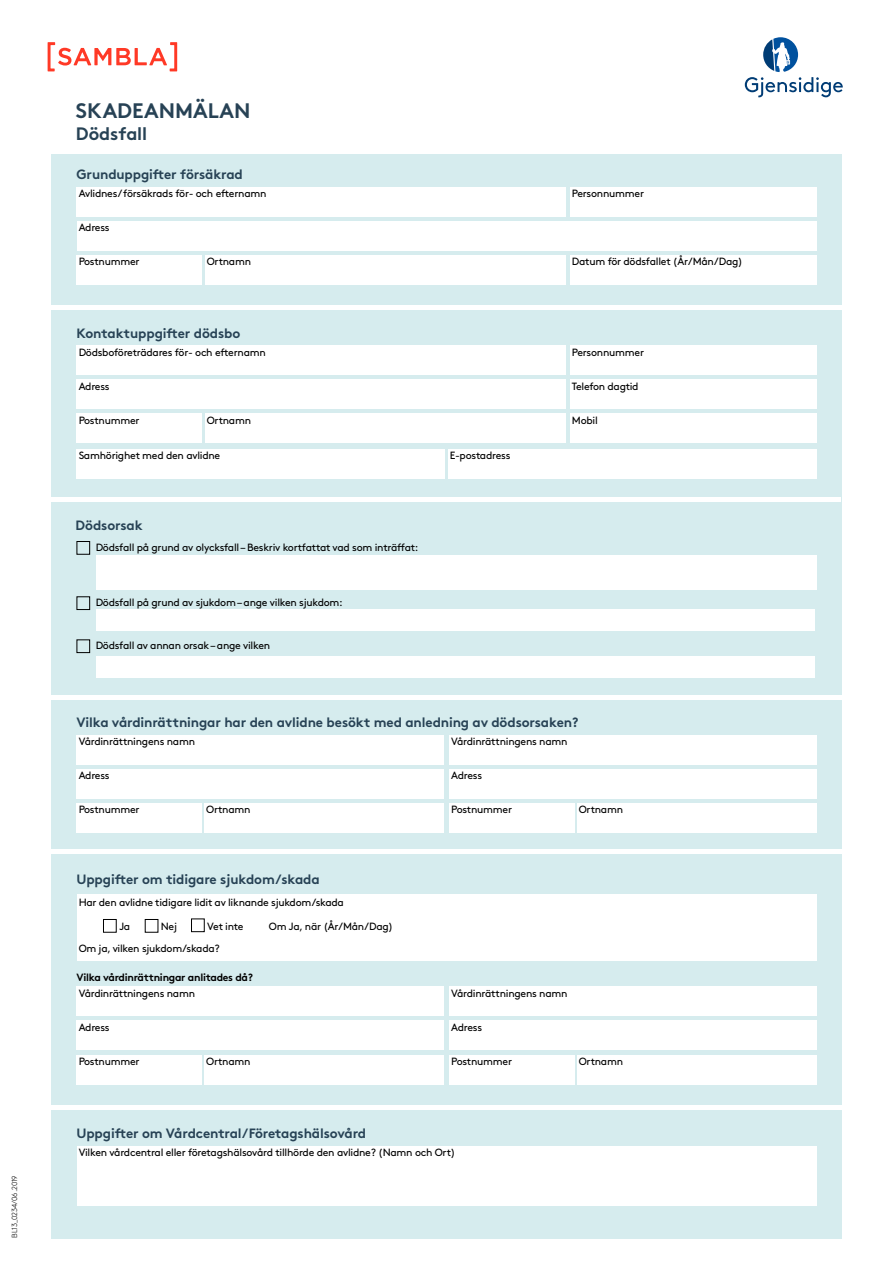
<style>
.page{position:relative;width:893px;height:1263px;background:#fff}
.page>*{position:absolute;margin:0;border:0;box-sizing:border-box;transform-origin:0 0}
.t1{font:21px "Gjen Brown OT Bold Alt";color:#274255}
.t2{font:700 18px "Gjen Brown OT";letter-spacing:-.005em;color:#274255}
.t3{font:13.5px "Gjen Brown OT Bold Alt";letter-spacing:-.01em;color:#274255}
.t4{font:10.5px "Gjen Brown OT";letter-spacing:-.025em;color:#000}
.t5{font:700 10.5px "Gjen Brown OT";letter-spacing:-.025em;color:#000}
.t6{font:300 7.5px "Gjen Brown OT";letter-spacing:-.025em;color:#000}
</style>
<div class="page">
<svg style="left:745px;top:37px;width:98px;height:60px"></svg>
<div style="left:51px;top:154px;width:791px;height:1085px;background:#d6ecee"></div>
<div style="left:77px;top:187px;width:489px;height:30px;background:#fff"></div>
<div style="left:77px;top:345px;width:489px;height:30px;background:#fff"></div>
<div style="left:77px;top:735px;width:367px;height:29px;background:#fff"></div>
<div style="left:77px;top:986px;width:367px;height:30px;background:#fff"></div>
<div style="left:77px;top:1146px;width:739px;height:59px;background:#fff"></div>
<div style="left:449px;top:735px;width:367px;height:29px;background:#fff"></div>
<div style="left:449px;top:986px;width:367px;height:30px;background:#fff"></div>
<div style="left:77px;top:449px;width:368px;height:29px;background:#fff"></div>
<div style="left:448px;top:449px;width:368px;height:29px;background:#fff"></div>
<div style="left:77px;top:894px;width:739px;height:67px;background:#fff"></div>
<div style="left:96px;top:555px;width:720px;height:34px;background:#fff"></div>
<div style="left:96px;top:610px;width:718px;height:21px;background:#fff"></div>
<div style="left:96px;top:656px;width:718px;height:21px;background:#fff"></div>
<div style="left:570px;top:187px;width:246px;height:30px;background:#fff"></div>
<div style="left:570px;top:345px;width:246px;height:30px;background:#fff"></div>
<div style="left:570px;top:255px;width:246px;height:30px;background:#fff"></div>
<div style="left:51px;top:305px;width:791px;height:5px;background:#fff"></div>
<div style="left:50px;top:497px;width:791px;height:5px;background:#fff"></div>
<hr style="left:51px;top:695px;width:791px;height:4px;background:#fff">
<hr style="left:51px;top:849px;width:791px;height:4px;background:#fff">
<hr style="left:51px;top:1106px;width:791px;height:4px;background:#fff">
<div style="left:77px;top:255px;width:125px;height:30px;background:#fff"></div>
<div style="left:77px;top:414px;width:125px;height:29px;background:#fff"></div>
<div style="left:77px;top:803px;width:125px;height:29px;background:#fff"></div>
<div style="left:77px;top:1054px;width:125px;height:30px;background:#fff"></div>
<div style="left:449px;top:803px;width:125px;height:29px;background:#fff"></div>
<div style="left:449px;top:1054px;width:125px;height:30px;background:#fff"></div>
<div style="left:205px;top:255px;width:361px;height:30px;background:#fff"></div>
<div style="left:205px;top:414px;width:361px;height:29px;background:#fff"></div>
<div style="left:204px;top:803px;width:240px;height:29px;background:#fff"></div>
<div style="left:204px;top:1054px;width:240px;height:30px;background:#fff"></div>
<div style="left:577px;top:803px;width:239px;height:29px;background:#fff"></div>
<div style="left:577px;top:1054px;width:239px;height:30px;background:#fff"></div>
<div style="left:570px;top:379px;width:246px;height:30px;background:#fff"></div>
<div style="left:570px;top:414px;width:246px;height:29px;background:#fff"></div>
<div style="left:77px;top:221px;width:739px;height:30px;background:#fff"></div>
<div style="left:77px;top:379px;width:489px;height:30px;background:#fff"></div>
<div style="left:77px;top:769px;width:367px;height:29px;background:#fff"></div>
<div style="left:77px;top:1020px;width:367px;height:30px;background:#fff"></div>
<div style="left:449px;top:769px;width:367px;height:29px;background:#fff"></div>
<div style="left:449px;top:1020px;width:367px;height:30px;background:#fff"></div>
<svg style="left:48px;top:42px;width:129px;height:29px"></svg>
<div style="left:103px;top:919px;width:14px;height:13px;border:1px solid #000"></div>
<div style="left:77px;top:541px;width:13px;height:14px;border:1px solid #000"></div>
<div style="left:77px;top:596px;width:13px;height:14px;border:1px solid #000"></div>
<div style="left:77px;top:639px;width:13px;height:14px;border:1px solid #000"></div>
<div style="left:145px;top:919px;width:13px;height:13px;border:1px solid #000"></div>
<div style="left:191px;top:918px;width:14px;height:14px;border:1px solid #000"></div>
<p class="t6" style="left:9px;top:1238px;width:64px;rotate:-90deg">BL13_0234/06.2019</p>
<h1 class="t1" style="left:76px;top:93px;width:176px">SKADEANMÄLAN</h1>
<h2 class="t2" style="left:76px;top:119px;width:73px">Dödsfall</h2>
<p class="t3" style="left:77px;top:163px;width:168px">Grunduppgifter försäkrad</p>
<p class="t4" style="left:79px;top:185px;width:189px">Avlidnes/ försäkrads för- och efternamn</p>
<p class="t4" style="left:79px;top:219px;width:33px">Adress</p>
<p class="t4" style="left:572px;top:185px;width:74px">Personnummer</p>
<p class="t4" style="left:79px;top:253px;width:62px">Postnummer</p>
<p class="t4" style="left:572px;top:253px;width:172px">Datum för dödsfallet (År/Mån/Dag)</p>
<p class="t4" style="left:207px;top:253px;width:46px">Ortnamn</p>
<p class="t3" style="left:77px;top:322px;width:165px">Kontaktuppgifter dödsbo</p>
<p class="t4" style="left:79px;top:344px;width:189px">Dödsboföreträdares för- och efternamn</p>
<p class="t4" style="left:79px;top:378px;width:33px">Adress</p>
<p class="t4" style="left:79px;top:412px;width:62px">Postnummer</p>
<p class="t4" style="left:207px;top:412px;width:46px">Ortnamn</p>
<p class="t4" style="left:79px;top:447px;width:143px">Samhörighet med den avlidne</p>
<p class="t4" style="left:450px;top:447px;width:62px">E-postadress</p>
<p class="t3" style="left:75px;top:514px;width:69px">Dödsorsak</p>
<p class="t4" style="left:96px;top:539px;width:324px">Dödsfall på grund av olycksfall – Beskriv kortfattat vad som inträffat:</p>
<p class="t4" style="left:96px;top:595px;width:249px">Dödsfall på grund av sjukdom – ange vilken sjukdom:</p>
<p class="t4" style="left:96px;top:638px;width:176px">Dödsfall av annan orsak – ange vilken</p>
<p class="t4" style="left:572px;top:344px;width:74px">Personnummer</p>
<p class="t4" style="left:572px;top:378px;width:68px">Telefon dagtid</p>
<p class="t4" style="left:572px;top:412px;width:27px">Mobil</p>
<p class="t3" style="left:77px;top:711px;width:504px">Vilka vårdinrättningar har den avlidne besökt med anledning av dödsorsaken?</p>
<p class="t4" style="left:79px;top:733px;width:118px">Vårdinrättningens namn</p>
<p class="t4" style="left:451px;top:733px;width:118px">Vårdinrättningens namn</p>
<p class="t4" style="left:79px;top:767px;width:33px">Adress</p>
<p class="t4" style="left:451px;top:767px;width:33px">Adress</p>
<p class="t4" style="left:79px;top:801px;width:62px">Postnummer</p>
<p class="t4" style="left:206px;top:801px;width:46px">Ortnamn</p>
<p class="t4" style="left:451px;top:801px;width:62px">Postnummer</p>
<p class="t4" style="left:579px;top:801px;width:46px">Ortnamn</p>
<p class="t3" style="left:77px;top:868px;width:245px">Uppgifter om tidigare sjukdom/skada</p>
<p class="t4" style="left:79px;top:894px;width:267px">Har den avlidne tidigare lidit av liknande sjukdom/skada</p>
<p class="t4" style="left:119px;top:918px;width:12px">Ja</p>
<p class="t4" style="left:161px;top:918px;width:18px">Nej</p>
<p class="t4" style="left:207px;top:918px;width:38px">Vet inte</p>
<p class="t4" style="left:269px;top:918px;width:126px">Om Ja, när (År/Mån/Dag)</p>
<p class="t4" style="left:79px;top:941px;width:143px">Om ja, vilken sjukdom/skada?</p>
<p class="t5" style="left:77px;top:968px;width:178px">Vilka vårdinrättningar anlitades då?</p>
<p class="t4" style="left:79px;top:985px;width:118px">Vårdinrättningens namn</p>
<p class="t4" style="left:451px;top:985px;width:118px">Vårdinrättningens namn</p>
<p class="t4" style="left:79px;top:1019px;width:33px">Adress</p>
<p class="t4" style="left:451px;top:1019px;width:33px">Adress</p>
<p class="t4" style="left:79px;top:1053px;width:62px">Postnummer</p>
<p class="t4" style="left:206px;top:1053px;width:46px">Ortnamn</p>
<p class="t4" style="left:451px;top:1053px;width:62px">Postnummer</p>
<p class="t4" style="left:579px;top:1053px;width:46px">Ortnamn</p>
<p class="t3" style="left:77px;top:1122px;width:291px">Uppgifter om Vårdcentral/Företagshälsovård</p>
<p class="t4" style="left:79px;top:1144px;width:378px">Vilken vårdcentral eller företagshälsovård tillhörde den avlidne? (Namn och Ort)</p>
</div>
